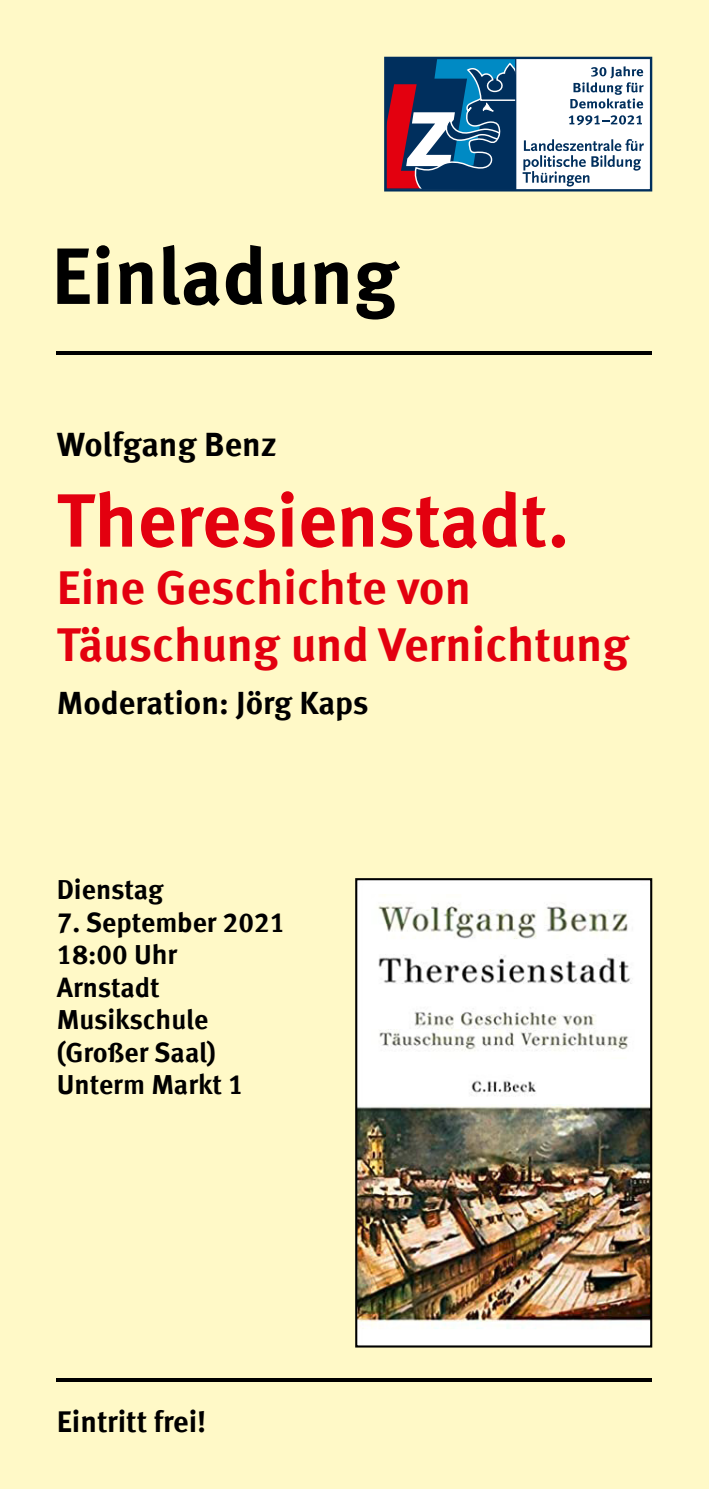
<style>
.page{position:relative;width:709px;height:1489px;background:#fff}
.page>*{position:absolute;margin:0;border:0;box-sizing:border-box;transform-origin:0 0}
.t1{font:700 79.75px "Meta Offc Pro";color:#000}
.t2{font:700 75.25px "Meta Offc Pro";letter-spacing:-.005em;color:#e3000f}
.t3{font:700 47.5px/57px "Meta Offc Pro";color:#e3000f}
.t4{font:700 33.75px "Meta Offc Pro";color:#000}
.t5{font:700 32.25px "Meta Offc Pro";color:#000}
.t6{font:700 30px "Meta Offc Pro";color:#000}
.t7{font:700 27.5px/32.5px "Meta Offc Pro";color:#000}
</style>
<div class="page">
<div style="left:0;top:0;width:709px;height:1488px;background:#fff9c7"></div>
<div style="left:384px;top:57px;width:268px;height:134px;border:2px solid #002f5d"></div>
<svg style="left:386px;top:59px;width:258px;height:130px;background:#8b97ad"></svg>
<hr style="left:57px;top:351px;width:595px;height:4px;background:#000">
<hr style="left:57px;top:1378px;width:595px;height:3px;background:#000">
<img style="left:358px;top:881px;width:291px;height:463px">
<div style="left:355px;top:878px;width:297px;height:469px;border:2px solid #000"></div>
<h1 class="t1" style="left:51px;top:214px;width:348px">Einladung</h1>
<p class="t4" style="left:57px;top:418px;width:222px">Wolfgang Benz</p>
<h2 class="t2" style="left:57px;top:461px;width:514px">Theresienstadt.</h2>
<h3 class="t3" style="left:57px;top:555px;width:574px">Eine Geschichte von<br>Täuschung und Vernichtung</h3>
<p class="t5" style="left:57px;top:677px;width:313px">Moderation: Jörg Kaps</p>
<p class="t7" style="left:57px;top:871px;width:108px">Dienstag</p>
<p class="t7" style="left:57px;top:904px;width:230px">7. September 2021<br>18:00 Uhr<br>Arnstadt<br>Musikschule (Großer Saal)<br>Unterm Markt 1</p>
<p class="t6" style="left:57px;top:1398px;width:151px">Eintritt frei!</p>
</div>
